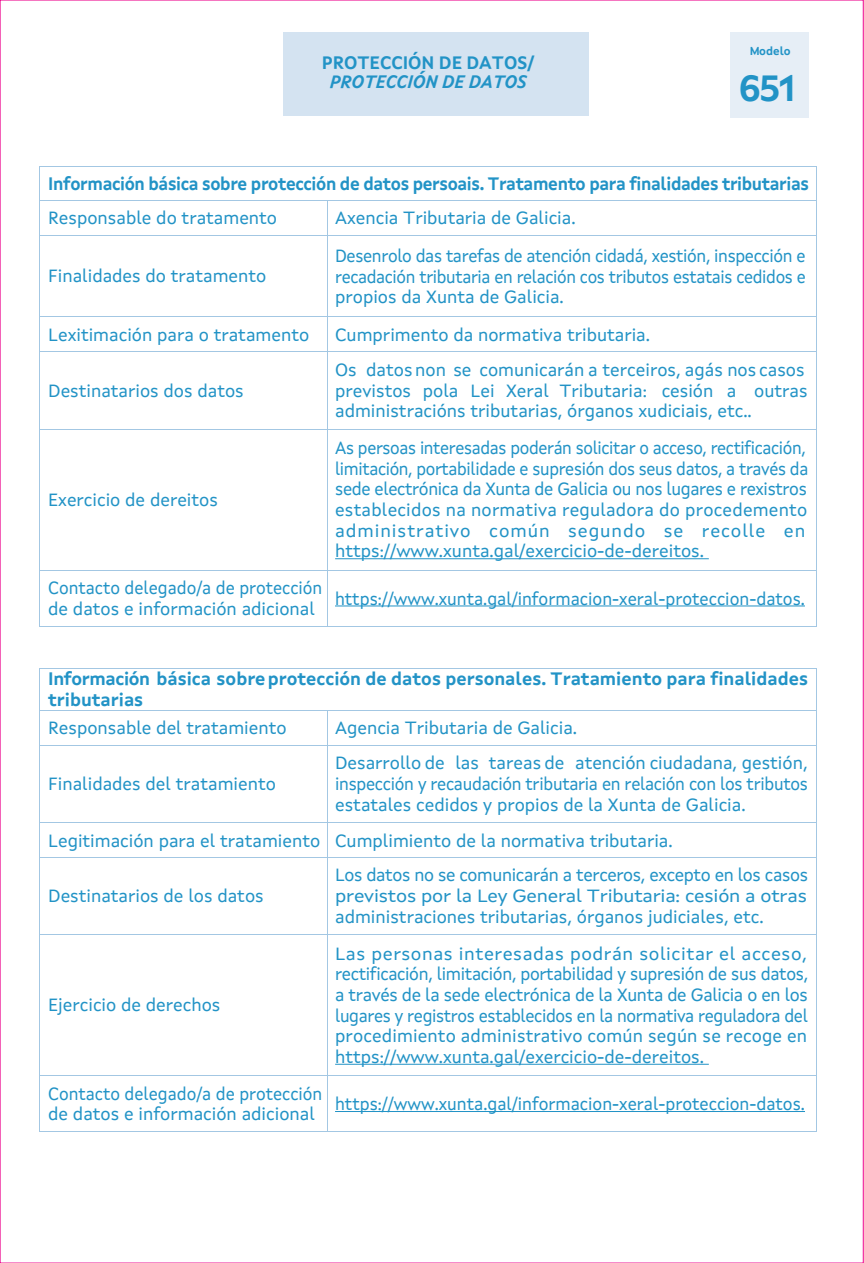
<style>
.page{position:relative;width:864px;height:1263px;background:#fff}
.page>*{position:absolute;margin:0;border:0;box-sizing:border-box;transform-origin:0 0}
.t1{font:700 36.3px "Xunta Sans";color:#2293c6}
.t2{font:18px/20.7px "Xunta Sans";color:#2293c6;text-align:justify}
.t3{font:18px/20.7px "Xunta Sans";color:#2293c6;text-align:justify;scale:1.04 1}
.t4{font:18px/20.7px "Xunta Sans";letter-spacing:-.02em;color:#2293c6;scale:.94 1}
.t5{font:18px/20.7px "Xunta Sans";color:#2293c6;scale:.95 1}
.t6{font:18px "Xunta Sans";color:#2293c6;scale:.96 1}
.t7{font:700 18px/20.9px "Xunta Sans";color:#2293c6}
.t8{font:700 18px "Xunta Sans";letter-spacing:-.02em;color:#2293c6;scale:.95 1}
.t9{font:italic 700 18px "Xunta Sans";color:#2293c6}
.t10{font:700 11.55px "Xunta Sans";color:#2293c6}
</style>
<div class="page">
<div style="left:731px;top:32px;width:78px;height:85px;background:#e6eef6"></div>
<div style="left:283px;top:33px;width:305px;height:83px;background:#d4e3f1"></div>
<hr style="left:40px;top:166px;width:776px;height:1px;background:#a3c7e3">
<hr style="left:40px;top:166px;width:1px;height:34px;background:#a3c7e3">
<hr style="left:816px;top:166px;width:1px;height:34px;background:#a3c7e3">
<hr style="left:40px;top:200px;width:287px;height:1px;background:#a3c7e3">
<hr style="left:328px;top:200px;width:488px;height:1px;background:#a3c7e3">
<hr style="left:40px;top:201px;width:1px;height:34px;background:#a3c7e3">
<hr style="left:327px;top:201px;width:1px;height:34px;background:#a3c7e3">
<hr style="left:816px;top:201px;width:1px;height:34px;background:#a3c7e3">
<hr style="left:40px;top:235px;width:287px;height:1px;background:#a3c7e3">
<hr style="left:328px;top:235px;width:488px;height:1px;background:#a3c7e3">
<hr style="left:40px;top:236px;width:1px;height:80px;background:#a3c7e3">
<hr style="left:327px;top:236px;width:1px;height:80px;background:#a3c7e3">
<hr style="left:816px;top:236px;width:1px;height:80px;background:#a3c7e3">
<hr style="left:40px;top:316px;width:287px;height:1px;background:#a3c7e3">
<hr style="left:328px;top:316px;width:488px;height:1px;background:#a3c7e3">
<hr style="left:40px;top:317px;width:1px;height:34px;background:#a3c7e3">
<hr style="left:327px;top:317px;width:1px;height:34px;background:#a3c7e3">
<hr style="left:816px;top:317px;width:1px;height:34px;background:#a3c7e3">
<hr style="left:40px;top:351px;width:287px;height:1px;background:#a3c7e3">
<hr style="left:328px;top:351px;width:488px;height:1px;background:#a3c7e3">
<hr style="left:40px;top:352px;width:1px;height:77px;background:#a3c7e3">
<hr style="left:327px;top:352px;width:1px;height:77px;background:#a3c7e3">
<hr style="left:816px;top:352px;width:1px;height:77px;background:#a3c7e3">
<hr style="left:335px;top:558px;width:374px;height:1px;background:#2293c6">
<hr style="left:40px;top:429px;width:287px;height:1px;background:#a3c7e3">
<hr style="left:328px;top:429px;width:488px;height:1px;background:#a3c7e3">
<hr style="left:40px;top:430px;width:1px;height:140px;background:#a3c7e3">
<hr style="left:327px;top:430px;width:1px;height:140px;background:#a3c7e3">
<hr style="left:816px;top:430px;width:1px;height:140px;background:#a3c7e3">
<hr style="left:40px;top:570px;width:287px;height:1px;background:#a3c7e3">
<hr style="left:328px;top:570px;width:488px;height:1px;background:#a3c7e3">
<hr style="left:40px;top:571px;width:1px;height:55px;background:#a3c7e3">
<hr style="left:40px;top:626px;width:287px;height:1px;background:#a3c7e3">
<hr style="left:327px;top:571px;width:1px;height:55px;background:#a3c7e3">
<hr style="left:328px;top:626px;width:488px;height:1px;background:#a3c7e3">
<hr style="left:816px;top:571px;width:1px;height:55px;background:#a3c7e3">
<hr style="left:40px;top:668px;width:776px;height:1px;background:#a3c7e3">
<hr style="left:40px;top:669px;width:1px;height:41px;background:#a3c7e3">
<hr style="left:816px;top:669px;width:1px;height:41px;background:#a3c7e3">
<hr style="left:40px;top:710px;width:287px;height:1px;background:#a3c7e3">
<hr style="left:328px;top:710px;width:488px;height:1px;background:#a3c7e3">
<hr style="left:40px;top:711px;width:1px;height:34px;background:#a3c7e3">
<hr style="left:327px;top:711px;width:1px;height:34px;background:#a3c7e3">
<hr style="left:816px;top:711px;width:1px;height:34px;background:#a3c7e3">
<hr style="left:40px;top:745px;width:287px;height:1px;background:#a3c7e3">
<hr style="left:328px;top:745px;width:488px;height:1px;background:#a3c7e3">
<hr style="left:40px;top:746px;width:1px;height:76px;background:#a3c7e3">
<hr style="left:327px;top:746px;width:1px;height:76px;background:#a3c7e3">
<hr style="left:816px;top:746px;width:1px;height:76px;background:#a3c7e3">
<hr style="left:40px;top:822px;width:287px;height:1px;background:#a3c7e3">
<hr style="left:328px;top:822px;width:488px;height:1px;background:#a3c7e3">
<hr style="left:40px;top:823px;width:1px;height:34px;background:#a3c7e3">
<hr style="left:327px;top:823px;width:1px;height:34px;background:#a3c7e3">
<hr style="left:816px;top:823px;width:1px;height:34px;background:#a3c7e3">
<hr style="left:816px;top:856px;width:1px;height:82px;background:#a3c7e3">
<hr style="left:40px;top:857px;width:287px;height:1px;background:#a3c7e3">
<hr style="left:328px;top:857px;width:488px;height:1px;background:#a3c7e3">
<hr style="left:40px;top:858px;width:1px;height:76px;background:#a3c7e3">
<hr style="left:327px;top:858px;width:1px;height:76px;background:#a3c7e3">
<hr style="left:335px;top:1064px;width:374px;height:1px;background:#2293c6">
<hr style="left:40px;top:934px;width:287px;height:1px;background:#a3c7e3">
<hr style="left:328px;top:934px;width:488px;height:1px;background:#a3c7e3">
<hr style="left:40px;top:935px;width:1px;height:140px;background:#a3c7e3">
<hr style="left:327px;top:935px;width:1px;height:140px;background:#a3c7e3">
<hr style="left:816px;top:935px;width:1px;height:140px;background:#a3c7e3">
<hr style="left:40px;top:1075px;width:287px;height:1px;background:#a3c7e3">
<hr style="left:328px;top:1075px;width:488px;height:1px;background:#a3c7e3">
<hr style="left:40px;top:1076px;width:1px;height:55px;background:#a3c7e3">
<hr style="left:40px;top:1131px;width:287px;height:1px;background:#a3c7e3">
<hr style="left:327px;top:1076px;width:1px;height:55px;background:#a3c7e3">
<hr style="left:328px;top:1131px;width:488px;height:1px;background:#a3c7e3">
<hr style="left:816px;top:1076px;width:1px;height:55px;background:#a3c7e3">
<hr style="left:335px;top:605px;width:470px;height:1px;background:#2293c6">
<hr style="left:335px;top:1111px;width:470px;height:1px;background:#2293c6">
<p class="t7" style="left:322px;top:52px;width:214px">PROTECCIÓN DE DATOS/</p>
<p class="t9" style="left:330px;top:71px;width:199px">PROTECCIÓN DE DATOS</p>
<p class="t10" style="left:750px;top:44px;width:42px">Modelo</p>
<h1 class="t1" style="left:739px;top:66px;width:59px">651</h1>
<p class="t8" style="left:48px;top:173px;width:802px">Información básica sobre protección de datos persoais. Tratamento para finalidades tributarias</p>
<p class="t2" style="left:48px;top:208px;width:230px">Responsable do tratamento</p>
<p class="t2" style="left:335px;top:208px;width:242px">Axencia Tributaria de Galicia.</p>
<p class="t2" style="left:48px;top:266px;width:220px">Finalidades do tratamento</p>
<p class="t5" style="left:335px;top:245px;width:497px;text-align:justify">Desenrolo das tarefas de atención cidadá, xestión, inspección e recadación tributaria en relación cos tributos estatais cedidos e propios da Xunta de Galicia.</p>
<p class="t2" style="left:48px;top:324px;width:263px">Lexitimación para o tratamento</p>
<p class="t2" style="left:335px;top:324px;width:316px">Cumprimento da normativa tributaria.</p>
<p class="t2" style="left:48px;top:380px;width:197px">Destinatarios dos datos</p>
<p class="t2" style="left:335px;top:359px;width:474px;text-align:left">Os datos non se comunicarán a terceiros, agás nos casos previstos pola Lei Xeral Tributaria: cesión a outras administracións tributarias, órganos xudiciais, etc..</p>
<p class="t2" style="left:48px;top:489px;width:171px">Exercicio de dereitos</p>
<p class="t5" style="left:48px;top:577px;width:290px">Contacto delegado/a de protección de datos e información adicional</p>
<p class="t4" style="left:335px;top:437px;width:505px">As persoas interesadas poderán solicitar o acceso, rectificación, limitación, portabilidade e supresión dos seus datos, a través da sede electrónica da Xunta de Galicia ou nos lugares e rexistros establecidos na normativa reguladora do procedemento administrativo común segundo se recolle en https://www.xunta.gal/exercicio-de-dereitos.</p>
<p class="t6" style="left:335px;top:587px;width:491px">https://www.xunta.gal/informacion-xeral-proteccion-datos.</p>
<p class="t7" style="left:48px;top:668px;width:761px">Información básica sobre protección de datos personales. Tratamiento para finalidades tributarias</p>
<p class="t2" style="left:48px;top:717px;width:240px">Responsable del tratamiento</p>
<p class="t2" style="left:335px;top:717px;width:244px">Agencia Tributaria de Galicia.</p>
<p class="t2" style="left:48px;top:773px;width:229px">Finalidades del tratamiento</p>
<p class="t2" style="left:335px;top:753px;width:474px">Desarrollo de las tareas de atención ciudadana, gestión, inspección y recaudación tributaria en relación con los tributos estatales cedidos y propios de la Xunta de Galicia.</p>
<p class="t2" style="left:48px;top:830px;width:274px">Legitimación para el tratamiento</p>
<p class="t2" style="left:335px;top:830px;width:339px">Cumplimiento de la normativa tributaria.</p>
<p class="t2" style="left:48px;top:885px;width:217px">Destinatarios de los datos</p>
<p class="t2" style="left:335px;top:865px;width:474px">Los datos no se comunicarán a terceros, excepto en los casos previstos por la Ley General Tributaria: cesión a otras administraciones tributarias, órganos judiciales, etc.</p>
<p class="t2" style="left:48px;top:995px;width:174px">Ejercicio de derechos</p>
<p class="t5" style="left:48px;top:1083px;width:290px">Contacto delegado/a de protección de datos e información adicional</p>
<p class="t3" style="left:335px;top:943px;width:456px">Las personas interesadas podrán solicitar el acceso, rectificación, limitación, portabilidad y supresión de sus datos, a través de la sede electrónica de la Xunta de Galicia o en los lugares y registros establecidos en la normativa reguladora del procedimiento administrativo común según se recoge en https://www.xunta.gal/exercicio-de-dereitos.</p>
<p class="t6" style="left:335px;top:1093px;width:491px">https://www.xunta.gal/informacion-xeral-proteccion-datos.</p>
</div>
